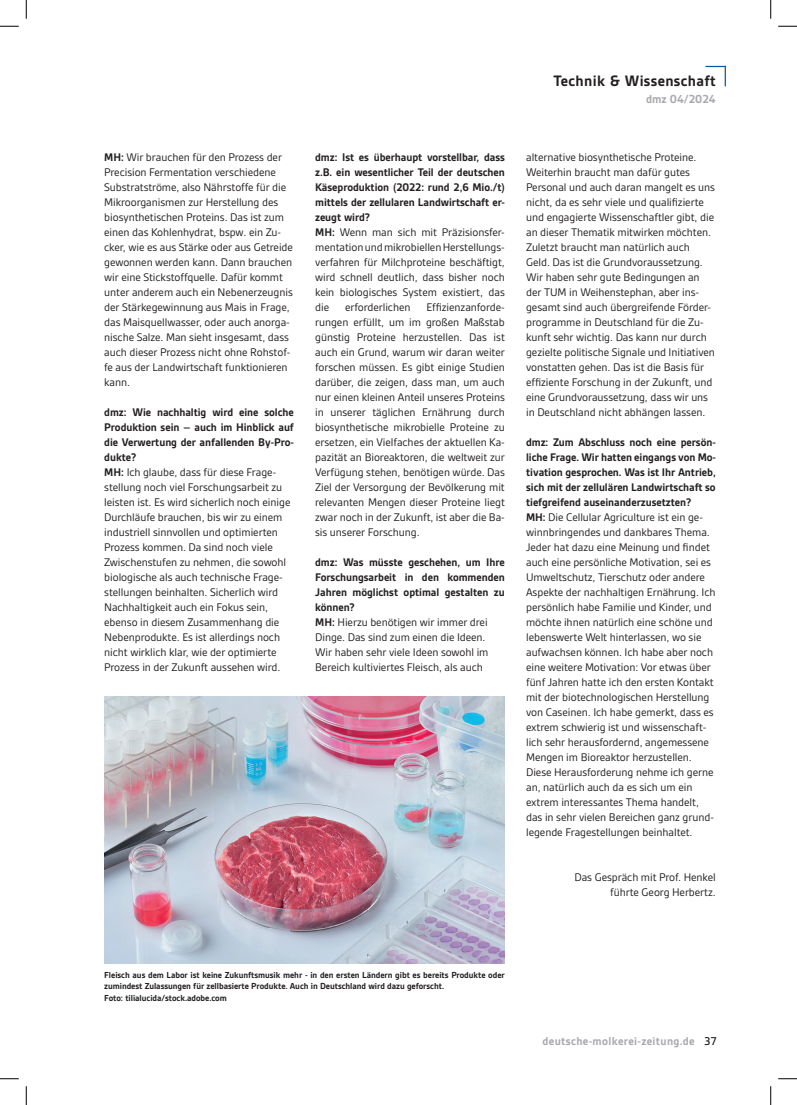
<style>
.page{position:relative;width:797px;height:1105px;background:#fff}
.page>*{position:absolute;margin:0;border:0;box-sizing:border-box;transform-origin:0 0}
.t1{font:700 16.25px "Gesta";letter-spacing:.02em;color:#231f20}
.t2{font:700 12.5px "Gesta";color:#a8a9ad}
.t3{font:700 12.25px "Gesta";letter-spacing:.025em;color:#a8a9ad}
.t4{font:11.88px/15px "Gesta";letter-spacing:-.005em;color:#231f20}
.t5{font:700 9.38px/11.2px "Gesta";letter-spacing:-.005em;color:#231f20}
.s1{font-weight:700}
.s2{font-weight:500;color:#231f20}
</style>
<div class="page">
<svg style="left:705px;top:66px;width:19px;height:1px"></svg>
<hr style="left:724px;top:66px;width:2px;height:20px;background:#015aaa">
<img style="left:104px;top:696px;width:401px;height:267px">
<svg style="left:0;top:25px;width:19px;height:2px"></svg>
<svg style="left:778px;top:25px;width:19px;height:2px"></svg>
<svg style="left:0;top:1078px;width:19px;height:1px"></svg>
<svg style="left:778px;top:1078px;width:19px;height:1px"></svg>
<svg style="left:25px;top:0;width:2px;height:19px"></svg>
<svg style="left:25px;top:1086px;width:2px;height:19px"></svg>
<svg style="left:770px;top:0;width:1px;height:19px"></svg>
<svg style="left:770px;top:1086px;width:1px;height:19px"></svg>
<p class="t4" style="left:104px;top:150px;width:190px"><span class="s1">MH:</span> Wir brauchen für den Prozess der Precision Fermentation verschiedene Substratströme, also Nährstoffe für die Mikroorganismen zur Herstellung des biosynthetischen Proteins. Das ist zum einen das Kohlenhydrat, bspw. ein Zu&shy;cker, wie es aus Stärke oder aus Getreide gewonnen werden kann. Dann brauchen wir eine Stickstoffquelle. Dafür kommt unter anderem auch ein Nebenerzeugnis der Stärkegewinnung aus Mais in Frage, das Maisquellwasser, oder auch anorga&shy;nische Salze. Man sieht insgesamt, dass auch dieser Prozess nicht ohne Rohstof&shy;fe aus der Landwirtschaft funktionieren kann.</p>
<p class="t4" style="left:104px;top:405px;width:191px"><span class="s1">dmz: Wie nachhaltig wird eine solche Produktion sein – auch im Hinblick auf die Verwertung der anfallenden By-Pro&shy;dukte?<br>MH:</span> Ich glaube, dass für diese Frage&shy;stellung noch viel Forschungsarbeit zu leisten ist. Es wird sicherlich noch einige Durchläufe brauchen, bis wir zu einem industriell sinnvollen und optimierten Prozess kommen. Da sind noch viele Zwischenstufen zu nehmen, die sowohl biologische als auch technische Frage&shy;stellungen beinhalten. Sicherlich wird Nachhaltigkeit auch ein Fokus sein, ebenso in diesem Zusammenhang die Nebenprodukte. Es ist allerdings noch nicht wirklich klar, wie der optimierte Prozess in der Zukunft aussehen wird.</p>
<p class="t4" style="left:315px;top:150px;width:191px"><span class="s1">dmz: Ist es überhaupt vorstellbar, dass z.B. ein wesentlicher Teil der deutschen Käseproduktion (2022: rund 2,6 Mio./t) mittels der zellularen Landwirtschaft er&shy;zeugt wird?<br>MH:</span> Wenn man sich mit Präzisionsfer&shy;mentation und mikrobiellen Herstellungs&shy;verfahren für Milchproteine beschäftigt, wird schnell deutlich, dass bisher noch kein biologisches System existiert, das die</p>
<p class="t4" style="left:315px;top:300px;width:191px;text-align:justify;text-indent:111px">Effizienzanforde&shy;rungen erfüllt, um im großen Maßstab günstig Proteine herzustellen. Das ist auch ein Grund, warum wir daran weiter forschen müssen. Es gibt einige Studien darüber, die zeigen, dass man, um auch nur einen kleinen Anteil unseres Proteins in unserer täglichen Ernährung durch biosynthetische mikrobielle Proteine zu ersetzen, ein Vielfaches der aktuellen Ka&shy;pazität an Bioreaktoren, die weltweit zur Verfügung stehen, benötigen würde. Das Ziel der Versorgung der Bevölkerung mit relevanten Mengen dieser Proteine liegt zwar noch in der Zukunft, ist aber die Ba&shy;sis unserer Forschung.</p>
<p class="t4" style="left:315px;top:555px;width:191px"><span class="s1">dmz: Was müsste geschehen, um Ihre<br>Forschungsarbeit in den kommenden<br>Jahren möglichst optimal gestalten zu können?<br>MH:</span> Hierzu benötigen wir immer drei<br>Dinge. Das sind zum einen die Ideen.<br>Wir haben sehr viele Ideen sowohl im<br>Bereich kultiviertes Fleisch, als auch</p>
<p class="t4" style="left:345px;top:300px;width:67px">erforderlichen</p>
<h1 class="t1" style="left:553px;top:72px;width:164px">Technik &amp; Wissenschaft</h1>
<p class="t2" style="left:646px;top:91px;width:71px">dmz 04/2024</p>
<p class="t4" style="left:526px;top:150px;width:190px">alternative biosynthetische Proteine.<br>Weiterhin braucht man dafür gutes Personal und auch daran mangelt es uns nicht, da es sehr viele und qualifizierte und engagierte Wissenschaftler gibt, die an dieser Thematik mitwirken möchten.<br>Zuletzt braucht man natürlich auch Geld. Das ist die Grundvoraussetzung.<br>Wir haben sehr gute Bedingungen an der TUM in Weihenstephan, aber ins&shy;gesamt sind auch übergreifende Förder&shy;programme in Deutschland für die Zu&shy;kunft sehr wichtig. Das kann nur durch gezielte politische Signale und Initiativen vonstatten gehen. Das ist die Basis für effiziente Forschung in der Zukunft, und eine Grundvoraussetzung, dass wir uns in Deutschland nicht abhängen lassen.</p>
<p class="t4" style="left:526px;top:435px;width:191px"><span class="s1">dmz: Zum Abschluss noch eine persön&shy;liche Frage. Wir hatten eingangs von Mo&shy;tivation gesprochen. Was ist Ihr Antrieb, sich mit der zellulären Landwirtschaft so tiefgreifend auseinanderzusetzten?<br>MH:</span> Die Cellular Agriculture ist ein ge&shy;winnbringendes und dankbares Thema.<br>Jeder hat dazu eine Meinung und findet auch eine persönliche Motivation, sei es Umweltschutz, Tierschutz oder andere Aspekte der nachhaltigen Ernährung. Ich persönlich habe Familie und Kinder, und möchte ihnen natürlich eine schöne und lebenswerte Welt hinterlassen, wo sie aufwachsen können. Ich habe aber noch eine weitere Motivation: Vor etwas über fünf Jahren hatte ich den ersten Kontakt mit der biotechnologischen Herstellung von Caseinen. Ich habe gemerkt, dass es extrem schwierig ist und wissenschaft&shy;lich sehr herausfordernd, angemessene Mengen im Bioreaktor herzustellen.<br>Diese Herausforderung nehme ich gerne an, natürlich auch da es sich um ein extrem interessantes Thema handelt, das in sehr vielen Bereichen ganz grund&shy;legende Fragestellungen beinhaltet.</p>
<p class="t4" style="left:574px;top:870px;width:143px;text-align:right">Das Gespräch mit Prof. Henkel führte Georg Herbertz.</p>
<p class="t5" style="left:104px;top:969px;width:402px">Fleisch aus dem Labor ist keine Zukunftsmusik mehr - in den ersten Ländern gibt es bereits Produkte oder zumindest Zulassungen für zellbasierte Produkte. Auch in Deutschland wird dazu geforscht.<br>Foto: tilialucida/stock.adobe.com</p>
<p class="t3" style="left:542px;top:1034px;width:175px">deutsche-molkerei-zeitung.de <span class="s2">37</span></p>
</div>
